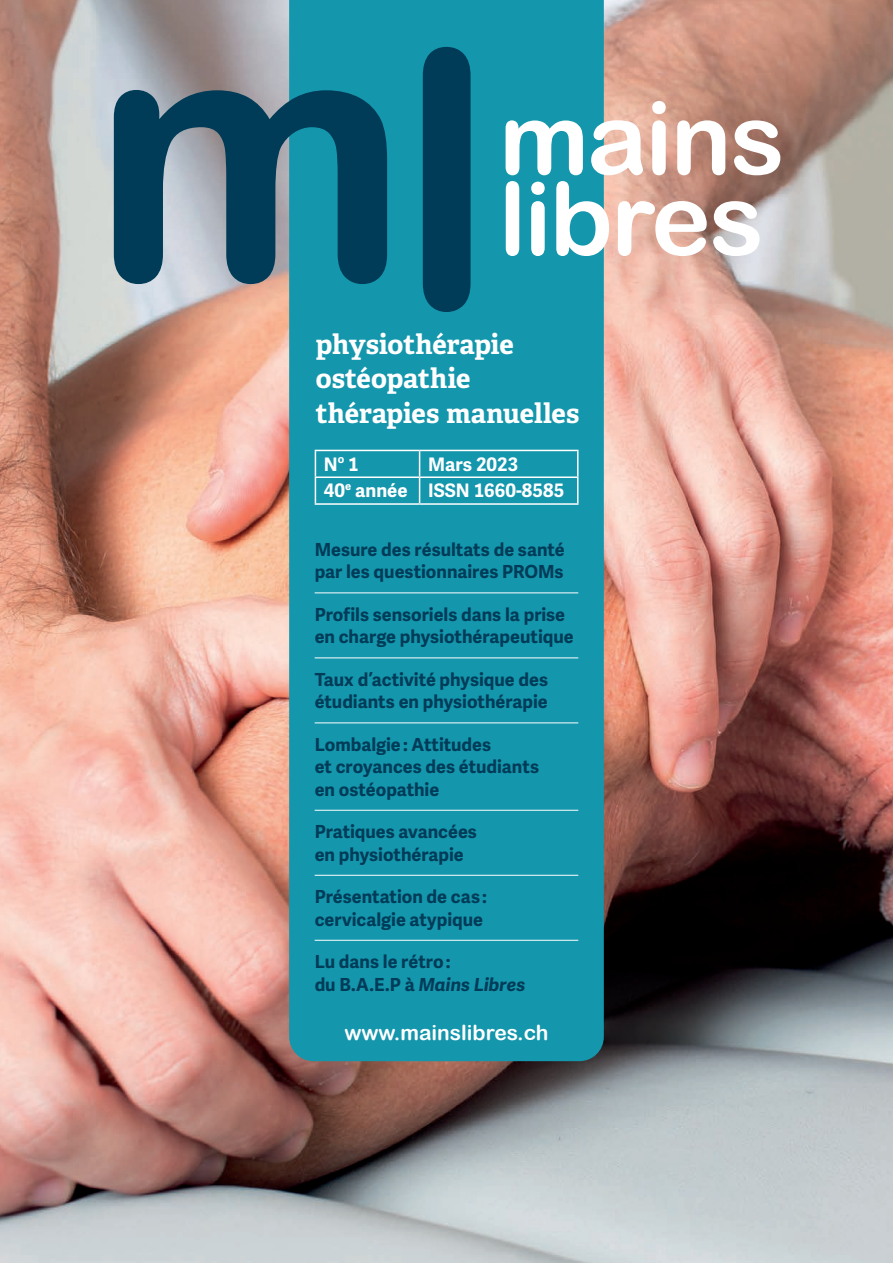
<style>
.page{position:relative;width:893px;height:1263px;background:#fff}
.page>*{position:absolute;margin:0;border:0;box-sizing:border-box;transform-origin:0 0}
.couverture_titre{font:700 27.3px "Adelle";letter-spacing:-.005em;color:#fff}
.t1{font:21px "Arial Rounded MT Bold";color:#fff}
.couverture_refs{font:700 18.6px "Adelle Sans";color:#fff}
.couverture_ML{font:700 18px/22.4px "Adelle Sans";color:#003b57}
.s1{font-style:italic}
</style>
<div class="page">
<img style="left:0;top:0;width:893px;height:1263px">
<div style="left:289px;top:0;width:315px;height:1061px;background:#1496ac"></div>
<hr style="left:315px;top:592px;width:263px;height:1px;background:#fff">
<hr style="left:315px;top:657px;width:263px;height:1px;background:#fff">
<hr style="left:315px;top:722px;width:263px;height:1px;background:#fff">
<hr style="left:315px;top:810px;width:263px;height:1px;background:#fff">
<hr style="left:315px;top:875px;width:263px;height:1px;background:#fff">
<hr style="left:315px;top:940px;width:263px;height:1px;background:#fff">
<svg style="left:114px;top:90px;width:273px;height:194px;background:#336b80"></svg>
<div style="left:423px;top:47px;width:48px;height:265px;background:#003b57"></div>
<svg style="left:506px;top:120px;width:77px;height:55px"></svg>
<svg style="left:591px;top:120px;width:52px;height:55px"></svg>
<svg style="left:652px;top:101px;width:14px;height:74px"></svg>
<svg style="left:677px;top:120px;width:48px;height:55px"></svg>
<svg style="left:734px;top:120px;width:46px;height:55px"></svg>
<svg style="left:506px;top:181px;width:13px;height:75px"></svg>
<svg style="left:531px;top:182px;width:14px;height:74px"></svg>
<svg style="left:556px;top:181px;width:53px;height:75px"></svg>
<svg style="left:618px;top:201px;width:89px;height:55px"></svg>
<svg style="left:713px;top:201px;width:46px;height:55px"></svg>
<hr style="left:315px;top:450px;width:105px;height:1px;background:#fff">
<hr style="left:420px;top:450px;width:158px;height:1px;background:#fff">
<hr style="left:315px;top:476px;width:105px;height:2px;background:#fff">
<svg style="left:315px;top:451px;width:1px;height:52px"></svg>
<hr style="left:420px;top:476px;width:158px;height:2px;background:#fff">
<svg style="left:419px;top:451px;width:1px;height:52px"></svg>
<svg style="left:577px;top:451px;width:1px;height:52px"></svg>
<hr style="left:315px;top:503px;width:105px;height:2px;background:#fff">
<hr style="left:420px;top:503px;width:158px;height:2px;background:#fff">
<p class="couverture_titre" style="left:316px;top:327px;width:199px">physiothérapie</p>
<p class="couverture_titre" style="left:316px;top:361px;width:156px">ostéopathie</p>
<p class="couverture_titre" style="left:316px;top:396px;width:265px">thérapies manuelles</p>
<p class="couverture_refs" style="left:324px;top:453px;width:36px">N<sup>o</sup> 1</p>
<p class="couverture_refs" style="left:428px;top:453px;width:92px">Mars 2023</p>
<p class="couverture_refs" style="left:324px;top:479px;width:85px">40<sup>e</sup> année</p>
<p class="couverture_refs" style="left:428px;top:479px;width:138px">ISSN 1660-8585</p>
<p class="couverture_ML" style="left:315px;top:539px;width:252px">Mesure des résultats de santé par les questionnaires PROMs</p>
<p class="couverture_ML" style="left:315px;top:604px;width:260px">Profils sensoriels dans la prise en charge physiothérapeutique</p>
<p class="couverture_ML" style="left:315px;top:669px;width:235px">Taux d’activité physique des étudiants en physiothérapie</p>
<p class="couverture_ML" style="left:315px;top:734px;width:226px">Lombalgie : Attitudes<br>et croyances des étudiants en ostéopathie</p>
<p class="couverture_ML" style="left:315px;top:821px;width:164px">Pratiques avancées en physiothérapie</p>
<p class="couverture_ML" style="left:315px;top:886px;width:174px">Présentation de cas : cervicalgie atypique</p>
<p class="couverture_ML" style="left:315px;top:951px;width:212px">Lu dans le rétro :<br>du B.A.E.P à <span class="s1">Mains Libres</span></p>
<p class="t1" style="left:344px;top:1020px;width:205px">www.mainslibres.ch</p>
</div>
